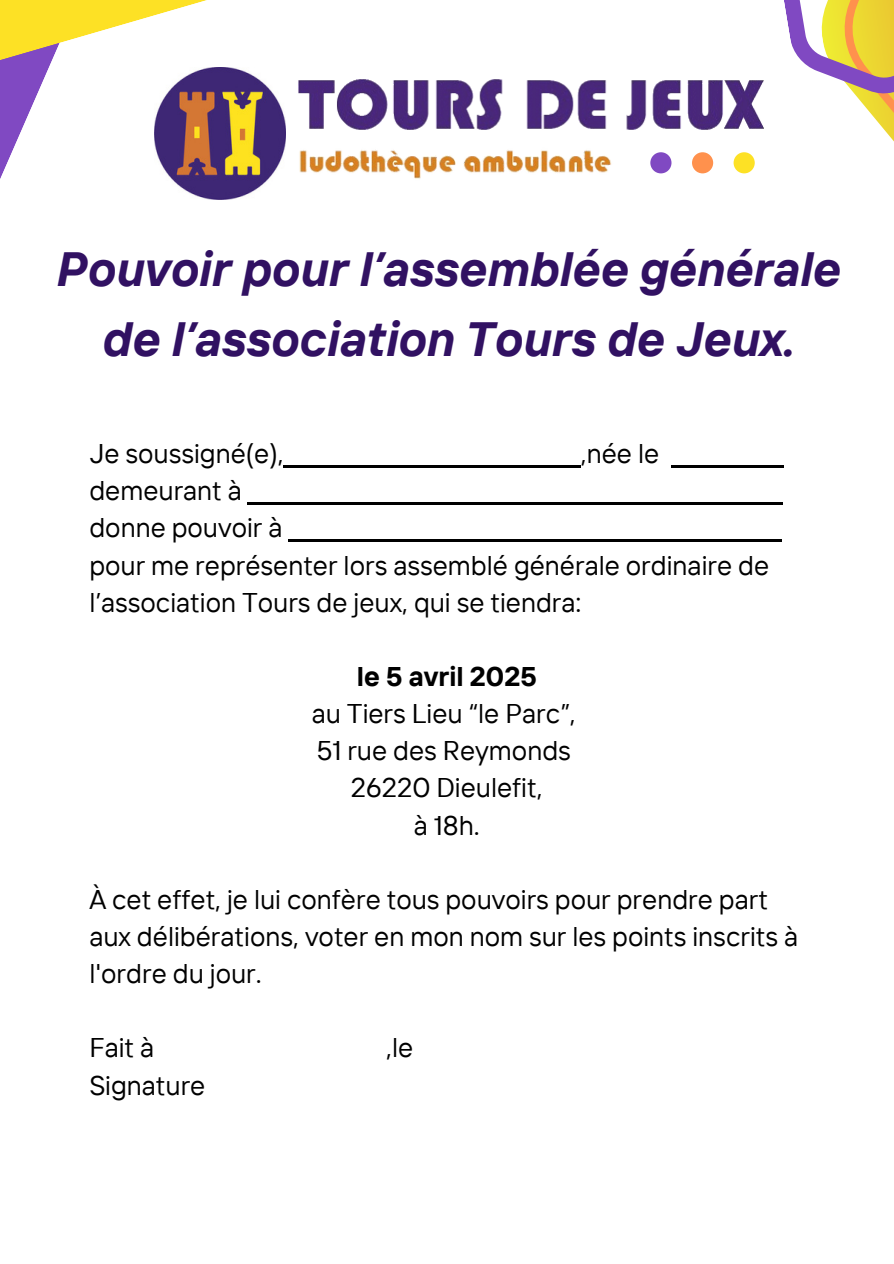
<style>
.page{position:relative;width:894px;height:1264px;background:#fff}
.page>*{position:absolute;margin:0;border:0;box-sizing:border-box;transform-origin:0 0}
.t1{font:italic 700 48px "TT Interphases";color:#311162}
.t2{font:27px/37.2px "TT Interphases";color:#000}
.t3{font:700 27px "TT Interphases";color:#000}
</style>
<div class="page">
<hr style="left:283px;top:465px;width:297px;height:2px;background:#000">
<hr style="left:671px;top:465px;width:112px;height:2px;background:#000">
<hr style="left:248px;top:502px;width:534px;height:2px;background:#000">
<hr style="left:288px;top:539px;width:493px;height:3px;background:#000">
<div style="left:691px;top:152px;width:22px;height:21px;background:#ff914d;border-radius:50%"></div>
<div style="left:733px;top:152px;width:21px;height:21px;background:#fde125;border-radius:50%"></div>
<div style="left:650px;top:152px;width:21px;height:21px;background:#8049c2;border-radius:50%"></div>
<img style="left:154px;top:68px;width:132px;height:131px">
<img style="left:299px;top:150px;width:313px;height:29px">
<img style="left:298px;top:79px;width:466px;height:51px">
<svg style="left:0;top:67px;width:49px;height:112px"></svg>
<svg style="left:0;top:0;width:207px;height:67px"></svg>
<svg style="left:784px;top:0;width:109px;height:140px"></svg>
<p class="t1" style="left:54px;top:238px;width:785px">Pouvoir pour l’assemblée générale</p>
<p class="t1" style="left:101px;top:308px;width:693px">de l’association Tours de Jeux.</p>
<p class="t2" style="left:89px;top:434px;width:196px">Je soussigné(e),</p>
<p class="t2" style="left:580px;top:434px;width:80px">,née le</p>
<p class="t2" style="left:89px;top:471px;width:154px">demeurant à</p>
<p class="t2" style="left:89px;top:508px;width:195px">donne pouvoir à</p>
<h1 class="t2" style="left:89px;top:545px;width:681px">pour me représenter lors assemblé générale ordinaire de l’association Tours de jeux, qui se tiendra:</h1>
<h1 class="t3" style="left:357px;top:659px;width:181px">le 5 avril 2025</h1>
<p class="t2" style="left:312px;top:694px;width:265px">au Tiers Lieu “le Parc”,</p>
<p class="t2" style="left:316px;top:731px;width:256px">51 rue des Reymonds</p>
<p class="t2" style="left:351px;top:768px;width:193px">26220 Dieulefit,</p>
<p class="t2" style="left:413px;top:805px;width:68px">à 18h.</p>
<p class="t2" style="left:89px;top:880px;width:710px">À cet effet, je lui confère tous pouvoirs pour prendre part aux délibérations, voter en mon nom sur les points inscrits à l'ordre du jour.</p>
<p class="t2" style="left:89px;top:1028px;width:66px">Fait à</p>
<p class="t2" style="left:386px;top:1028px;width:29px">,le</p>
<p class="t2" style="left:89px;top:1065px;width:117px">Signature</p>
</div>
